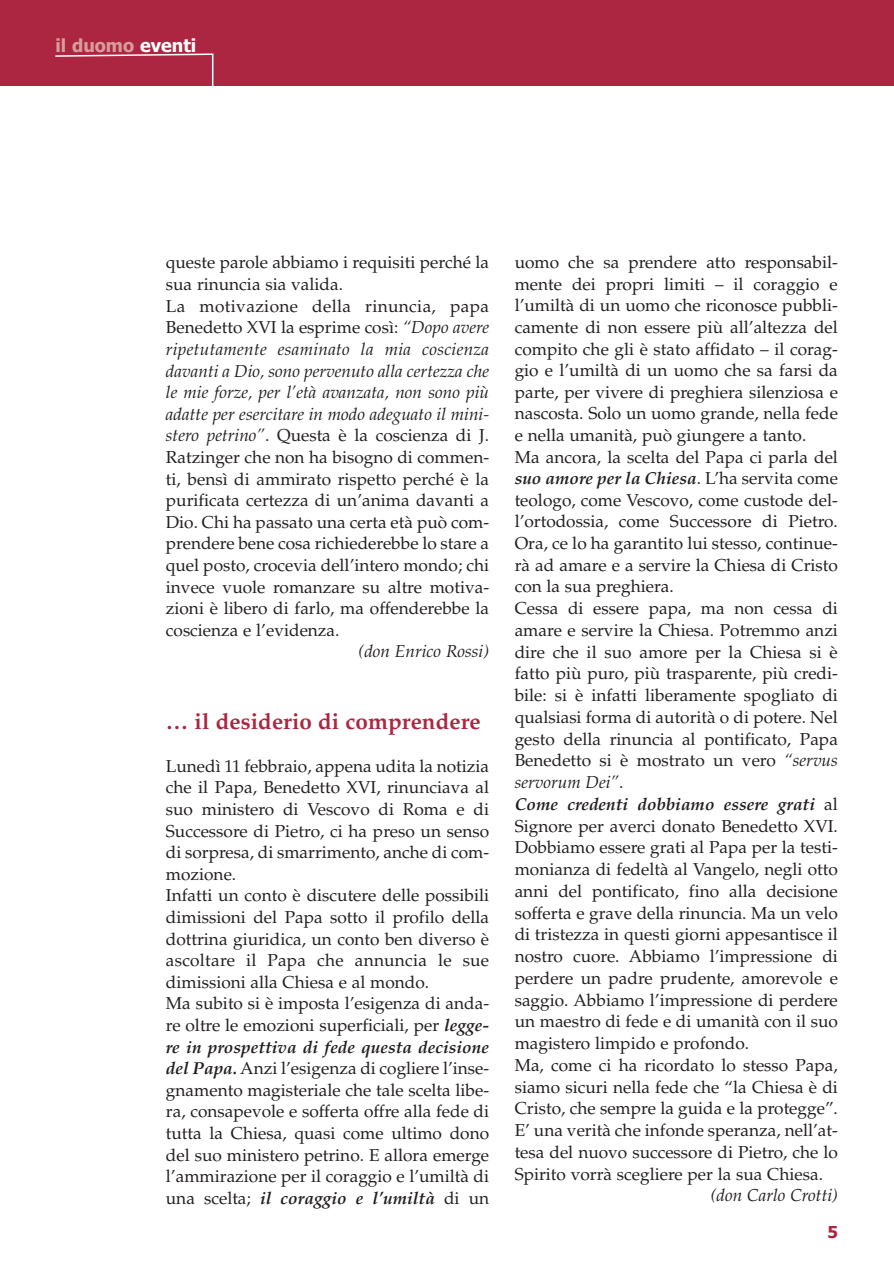
<style>
.page{position:relative;width:894px;height:1266px;background:#fff}
.page>*{position:absolute;margin:0;border:0;box-sizing:border-box;transform-origin:0 0}
.t1{font:700 22.5px "Palatino";color:#ac2641}
.t2{font:700 18px "Tahoma";color:#d89d9b}
.t3{font:17.25px/21.8px "Palatino";color:#231f20}
.t4{font:italic 17.25px "Palatino";color:#231f20}
.t5{font:700 16.5px "Tahoma";color:#ac2641}
.s1{color:#fff}
.s2{font-style:italic}
.s3{font-weight:700;font-style:italic}
</style>
<div class="page">
<div style="left:0;top:0;width:894px;height:85px;background:#ac2641"></div>
<svg style="left:54px;top:53px;width:160px;height:33px"></svg>
<p class="t2" style="left:55px;top:38px;width:142px">il duomo <span class="s1">eventi</span></p>
<p class="t3" style="left:166px;top:253px;width:325px">queste parole abbiamo i requisiti perché la sua rinuncia sia valida.<br>La motivazione della rinuncia, papa Benedetto XVI la esprime così: <span class="s2">“Dopo avere ripetutamente esaminato la mia coscienza davanti a Dio, sono pervenuto alla certezza che le mie forze, per l’età avanzata, non sono più adatte per esercitare in modo adeguato il mini&shy;stero petrino”</span>. Questa è la coscienza di J.<br>Ratzinger che non ha bisogno di commen&shy;ti, bensì di ammirato rispetto perché è la purificata certezza di un’anima davanti a Dio. Chi ha passato una certa età può com&shy;prendere bene cosa richiederebbe lo stare a quel posto, crocevia dell’intero mondo; chi invece vuole romanzare su altre motiva&shy;zioni è libero di farlo, ma offenderebbe la coscienza e l’evidenza.</p>
<p class="t4" style="left:358px;top:645px;width:132px">(don Enrico Rossi)</p>
<h1 class="t1" style="left:166px;top:712px;width:316px">… il desiderio di comprendere</h1>
<p class="t3" style="left:166px;top:757px;width:325px">Lunedì 11 febbraio, appena udita la notizia che il Papa, Benedetto XVI, rinunciava al suo ministero di Vescovo di Roma e di Successore di Pietro, ci ha preso un senso di sorpresa, di smarrimento, anche di com&shy;mozione.<br>Infatti un conto è discutere delle possibili dimissioni del Papa sotto il profilo della dottrina giuridica, un conto ben diverso è ascoltare il Papa che annuncia le sue dimissioni alla Chiesa e al mondo.<br>Ma subito si è imposta l’esigenza di anda&shy;re oltre le emozioni superficiali, per <span class="s3">legge&shy;re in prospettiva di fede questa decisione del Papa.</span> Anzi l’esigenza di cogliere l’inse&shy;gnamento magisteriale che tale scelta libe&shy;ra, consapevole e sofferta offre alla fede di tutta la Chiesa, quasi come ultimo dono del suo ministero petrino. E allora emerge l’ammirazione per il coraggio e l’umiltà di una scelta; <span class="s3">il coraggio e l’umiltà</span> di un</p>
<p class="t3" style="left:515px;top:253px;width:325px">uomo che sa prendere atto responsabil&shy;mente dei propri limiti – il coraggio e l’umiltà di un uomo che riconosce pubbli&shy;camente di non essere più all’altezza del compito che gli è stato affidato – il corag&shy;gio e l’umiltà di un uomo che sa farsi da parte, per vivere di preghiera silenziosa e nascosta. Solo un uomo grande, nella fede e nella umanità, può giungere a tanto.<br>Ma ancora, la scelta del Papa ci parla del <span class="s3">suo amore per la Chiesa</span>. L’ha servita come teologo, come Vescovo, come custode del&shy;l’ortodossia, come Successore di Pietro.<br>Ora, ce lo ha garantito lui stesso, continue&shy;rà ad amare e a servire la Chiesa di Cristo con la sua preghiera.<br>Cessa di essere papa, ma non cessa di amare e servire la Chiesa. Potremmo anzi dire che il suo amore per la Chiesa si è fatto più puro, più trasparente, più credi&shy;bile: si è infatti liberamente spogliato di qualsiasi forma di autorità o di potere. Nel gesto della rinuncia al pontificato, Papa Benedetto si è mostrato un vero <span class="s2">“servus servorum Dei”</span>.<br><span class="s3">Come credenti dobbiamo essere grati</span> al Signore per averci donato Benedetto XVI.<br>Dobbiamo essere grati al Papa per la testi&shy;monianza di fedeltà al Vangelo, negli otto anni del pontificato, fino alla decisione sofferta e grave della rinuncia. Ma un velo di tristezza in questi giorni appesantisce il nostro cuore. Abbiamo l’impressione di perdere un padre prudente, amorevole e saggio. Abbiamo l’impressione di perdere un maestro di fede e di umanità con il suo magistero limpido e profondo.<br>Ma, come ci ha ricordato lo stesso Papa, siamo sicuri nella fede che “la Chiesa è di Cristo, che sempre la guida e la protegge”.<br>E’ una verità che infonde speranza, nell’at&shy;tesa del nuovo successore di Pietro, che lo Spirito vorrà scegliere per la sua Chiesa.</p>
<p class="t4" style="left:711px;top:1188px;width:129px">(don Carlo Crotti)</p>
<p class="t5" style="left:827px;top:1225px;width:12px">5</p>
</div>
